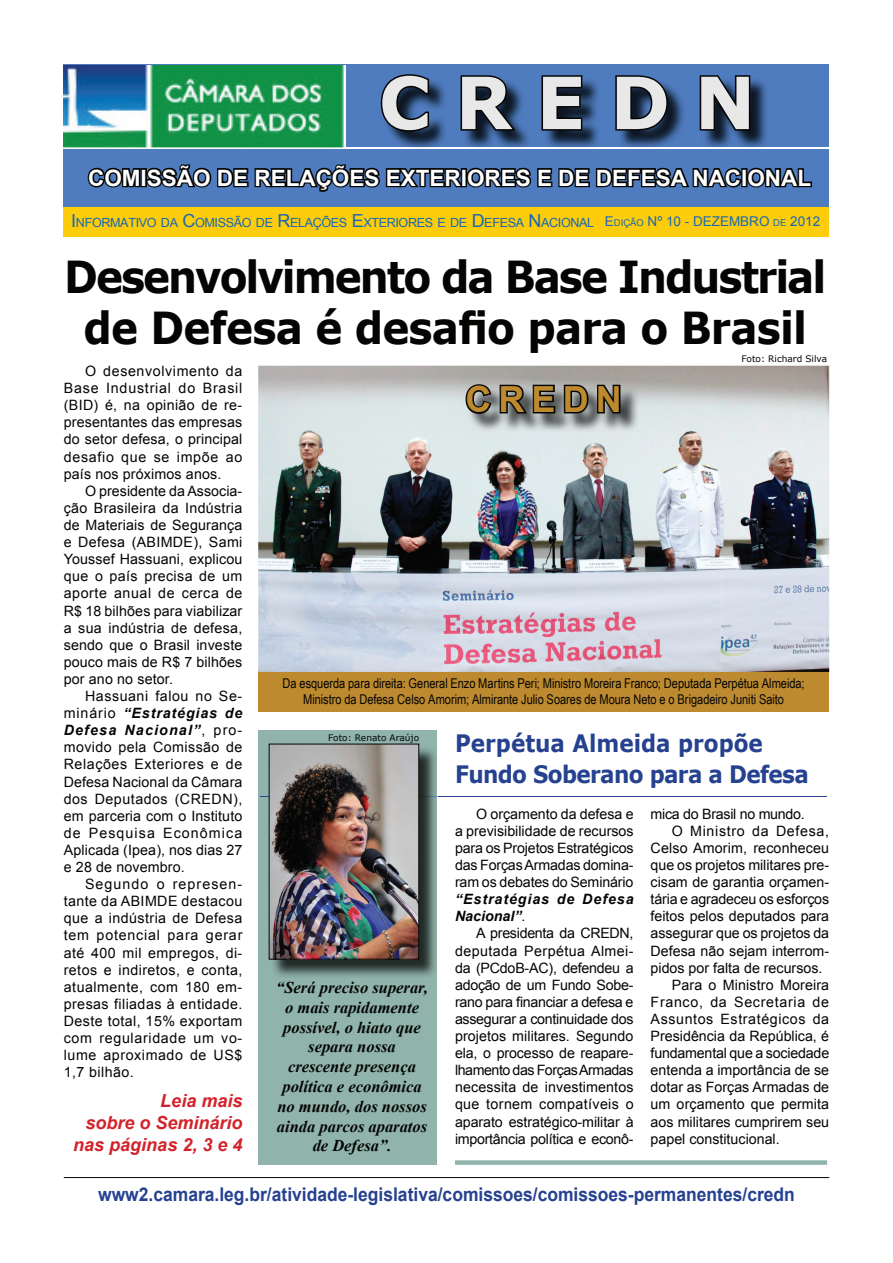
<style>
.page{position:relative;width:893px;height:1263px;background:#fff}
.page>*{position:absolute;margin:0;border:0;box-sizing:border-box;transform-origin:0 0}
.t1{font:700 72px "Verdana";color:#e8e8e9}
.t2{font:700 44.1px/50.4px "Verdana";letter-spacing:-.05em;color:#040503;text-align:center;scale:.92 1}
.t3{font:700 36px "Arial";color:#be8a2f}
.t4{font:700 24px/31.5px "Verdana";letter-spacing:-.03em;color:#25418f;scale:.9 1}
.t5{font:700 22.5px "Arial";color:#fff}
.t6{font:700 18.9px "Arial";color:#25418f;scale:.92 1}
.t7{font:italic 700 18px/21.6px "Arial";color:#d3222a;text-align:right}
.t8{font:italic 700 16.5px/19.8px "Times New Roman";color:#040503;text-align:center}
.t9{font:14.25px/17.1px "Arial";color:#040503;text-align:justify}
.t10{font:14.25px "Arial";letter-spacing:.05em;color:#040503}
.t11{font:italic 700 14.25px/17.1px "Arial";letter-spacing:.065em;color:#040503}
.t12{font:14.25px "Arial";letter-spacing:.04em;color:#040503}
.t13{font:14.25px "Arial";letter-spacing:-.02em;color:#040503}
.t14{font:13.5px/16.2px "Arial Narrow";letter-spacing:-.005em;color:#040503;text-align:center}
.t15{font:12.6px "Arial";letter-spacing:-.03em;color:#1769b4}
.t16{font:9px "Verdana";color:#040503}
.s1{font-size:18px}
.s2{font-size:13.5px}
.s3{font-size:9.45px}
.s4{font-weight:700;font-style:italic}
.s5{font-weight:400;font-style:normal}
</style>
<div class="page">
<div style="left:258px;top:730px;width:178px;height:435px;background:#90b3ab"></div>
<hr style="left:64px;top:1177px;width:765px;height:1px;background:#040503">
<div style="left:258px;top:670px;width:571px;height:42px;background:#be8a2f"></div>
<div style="left:64px;top:64px;width:765px;height:83px;background:#4e7cbf"></div>
<img style="left:64px;top:65px;width:282px;height:83px">
<img style="left:391px;top:80px;width:375px;height:68px">
<svg style="left:380px;top:74px;width:51px;height:59px"></svg>
<svg style="left:459px;top:75px;width:60px;height:57px;background:#213653"></svg>
<svg style="left:540px;top:75px;width:44px;height:57px;background:#1e314b"></svg>
<svg style="left:614px;top:75px;width:55px;height:57px;background:#233855"></svg>
<svg style="left:698px;top:75px;width:54px;height:57px;background:#20334e"></svg>
<div style="left:64px;top:150px;width:765px;height:63px;background:#4e7cbf"></div>
<svg style="left:86px;top:149px;width:727px;height:43px"></svg>
<div style="left:64px;top:208px;width:765px;height:29px;background:#fdcc0b"></div>
<img style="left:258px;top:366px;width:571px;height:306px">
<hr style="left:260px;top:796px;width:567px;height:1px;background:#25418f">
<img style="left:270px;top:745px;width:167px;height:233px">
<img style="left:271px;top:746px;width:146px;height:211px">
<div style="left:269px;top:744px;width:150px;height:215px;border:1px solid #040503"></div>
<img style="left:467px;top:386px;width:172px;height:45px">
<svg style="left:464px;top:382px;width:158px;height:34px;background:#5c5f5e"></svg>
<div style="left:455px;top:1160px;width:372px;height:5px;background:#90b3ab"></div>
<h1 class="t1" style="left:379px;top:52px;width:378px">C R E D N</h1>
<h3 class="t5" style="left:88px;top:163px;width:724px">COMISSÃO DE RELAÇÕES EXTERIORES E DE DEFESA NACIONAL</h3>
<p class="t15" style="left:71px;top:215px;width:750px"><span class="s1">I</span>NFORMATIVO DA <span class="s1">C</span>OMISSÃO DE <span class="s1">R</span>ELAÇÕES <span class="s1">E</span>XTERIORES E DE <span class="s1">D</span>EFESA <span class="s1">N</span>ACIONAL <span class="s2">E</span><span class="s3">DIÇÃO</span> <span class="s2">Nº 10 - DEZEMBRO</span> <span class="s3">DE</span> <span class="s2">2012</span></p>
<h2 class="t2" style="left:64px;top:251px;width:830px">Desenvolvimento da Base Industrial de Defesa é desafio para o Brasil</h2>
<p class="t9" style="left:64px;top:363px;width:180px;text-indent:21px">O desenvolvimento da Base Industrial do Brasil (BID) é, na opinião de re&shy;presentantes das empresas do setor defesa, o principal desafio que se impõe ao país nos próximos anos.</p>
<p class="t9" style="left:64px;top:482px;width:180px;text-indent:21px">O presidente da Associa&shy;ção Brasileira da Indústria de Materiais de Segurança e Defesa (ABIMDE), Sami Youssef Hassuani, explicou que o país precisa de um aporte anual de cerca de R$ 18 bilhões para viabilizar a sua indústria de defesa, sendo que o Brasil investe pouco mais de R$ 7 bilhões por ano no setor.</p>
<p class="t9" style="left:64px;top:688px;width:180px;text-indent:21px">Hassuani falou no Se&shy;minário <span class="s4">“Estratégias de Defesa Nacional”</span>, pro&shy;movido pela Comissão de Relações Exteriores e de Defesa Nacional da Câmara dos Deputados (CREDN), em parceria com o Instituto de Pesquisa Econômica Aplicada (Ipea), nos dias 27 e 28 de novembro.</p>
<p class="t9" style="left:64px;top:876px;width:180px;text-indent:21px">Segundo o represen&shy;tante da ABIMDE destacou que a indústria de Defesa tem potencial para gerar até 400 mil empregos, di&shy;retos e indiretos, e conta, atualmente, com 180 em&shy;presas filiadas à entidade.<br>Deste total, 15% exportam com regularidade um vo&shy;lume aproximado de US$ 1,7 bilhão.</p>
<p class="t7" style="left:73px;top:1091px;width:171px">Leia mais<br>sobre o Seminário nas páginas 2, 3 e 4</p>
<h3 class="t3" style="left:465px;top:375px;width:158px">C R E D N</h3>
<p class="t16" style="left:742px;top:353px;width:87px">Foto: Richard Silva</p>
<p class="t14" style="left:283px;top:674px;width:523px">Da esquerda para direita: General Enzo Martins Peri; Ministro Moreira Franco; Deputada Perpétua Almeida;<br>Ministro da Defesa Celso Amorim; Almirante Julio Soares de Moura Neto e o Brigadeiro Juniti Saito</p>
<p class="t16" style="left:328px;top:732px;width:92px">Foto: Renato Araújo</p>
<p class="t8" style="left:276px;top:977px;width:153px">“Será preciso superar, o mais rapidamente possível, o hiato que separa nossa crescente presença política e econômica no mundo, dos nossos ainda parcos aparatos de Defesa”.</p>
<h3 class="t4" style="left:455px;top:727px;width:395px">Perpétua Almeida propõe<br>Fundo Soberano para a Defesa</h3>
<p class="t9" style="left:455px;top:805px;width:180px;text-indent:21px">O orçamento da defesa e a previsibilidade de recursos para os Projetos Estratégicos das Forças Armadas domina&shy;ram os debates do Seminário</p>
<p class="t11" style="left:455px;top:891px;width:180px">“Estratégias de Defesa<br>Nacional”<span class="s5">.</span></p>
<p class="t9" style="left:455px;top:925px;width:180px;text-indent:21px">A presidenta da CREDN, deputada Perpétua Almei&shy;da (PCdoB-AC), defendeu a adoção de um Fundo Sobe&shy;rano para financiar a defesa e assegurar a continuidade dos projetos militares. Segundo ela, o processo de reapare&shy;lhamento das Forças Armadas necessita de investimentos que tornem compatíveis o aparato estratégico-militar à importância política e econô-</p>
<p class="t13" style="left:651px;top:804px;width:156px">mica do Brasil no mundo.</p>
<p class="t10" style="left:672px;top:821px;width:159px">O Ministro da Defesa,</p>
<p class="t9" style="left:651px;top:839px;width:180px">Celso Amorim, reconheceu</p>
<p class="t9" style="left:651px;top:856px;width:180px">que os projetos militares pre-</p>
<p class="t9" style="left:651px;top:874px;width:180px">cisam de garantia orçamen-</p>
<p class="t9" style="left:651px;top:891px;width:180px">tária e agradeceu os esforços</p>
<p class="t9" style="left:651px;top:908px;width:180px">feitos pelos deputados para</p>
<p class="t9" style="left:651px;top:925px;width:180px">assegurar que os projetos da</p>
<p class="t9" style="left:651px;top:942px;width:180px">Defesa não sejam interrom-</p>
<p class="t9" style="left:651px;top:959px;width:173px">pidos por falta de recursos.</p>
<p class="t9" style="left:672px;top:976px;width:159px">Para o Ministro Moreira</p>
<p class="t10" style="left:651px;top:992px;width:180px">Franco, da Secretaria de</p>
<p class="t12" style="left:651px;top:1009px;width:180px">Assuntos Estratégicos da</p>
<p class="t9" style="left:651px;top:1027px;width:180px">Presidência da República, é</p>
<p class="t9" style="left:651px;top:1045px;width:180px">fundamental que a sociedade</p>
<p class="t9" style="left:651px;top:1062px;width:180px">entenda a importância de se</p>
<p class="t9" style="left:651px;top:1079px;width:180px">dotar as Forças Armadas de</p>
<p class="t9" style="left:651px;top:1096px;width:180px">um orçamento que permita</p>
<p class="t9" style="left:651px;top:1113px;width:180px">aos militares cumprirem seu</p>
<p class="t9" style="left:651px;top:1130px;width:131px">papel constitucional.</p>
<h3 class="t6" style="left:98px;top:1181px;width:759px">www2.camara.leg.br/atividade-legislativa/comissoes/comissoes-permanentes/credn</h3>
</div>
